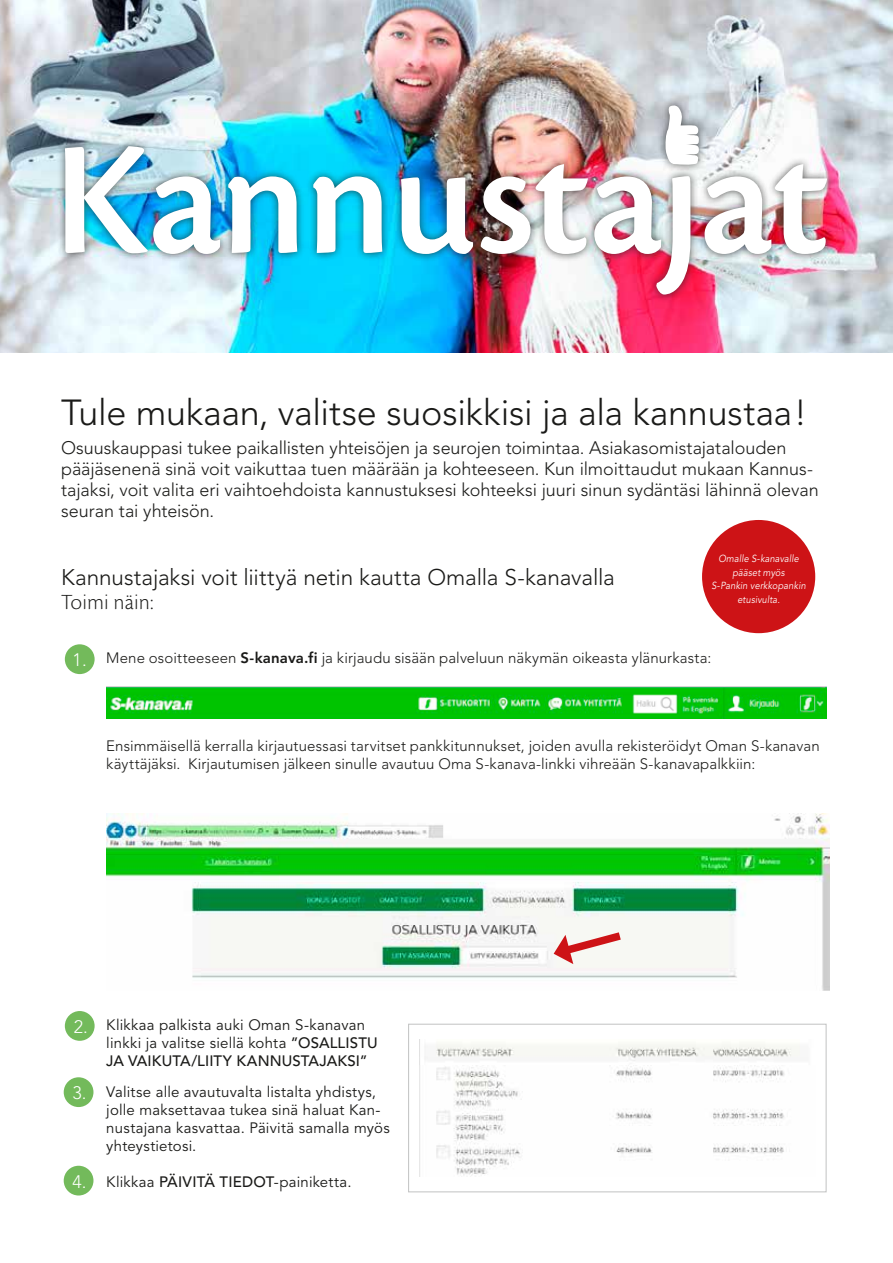
<style>
.page{position:relative;width:893px;height:1263px;background:#fff}
.page>*{position:absolute;margin:0;border:0;box-sizing:border-box;transform-origin:0 0}
.t1{font:300 36px "Avenir LT Std";letter-spacing:-.005em;color:#1a1a18}
.t2{font:300 22.5px "Avenir LT Std";letter-spacing:-.005em;color:#1a1a18}
.t3{font:300 22.5px "Cronos For SOK";letter-spacing:.03em;color:#1a1a18}
.t4{font:300 18px/21px "Avenir LT Std";letter-spacing:-.005em;color:#1a1a18}
.t5{font:300 18px "Avenir LT Std";color:#fff}
.t6{font:300 15px/18px "Avenir LT Std";letter-spacing:.005em;color:#1a1a18}
.t7{font:15px/18px "Avenir LT Std";letter-spacing:.015em;color:#1a1a18}
.t8{font:italic 10.2px/13.6px "Avenir LT Std";letter-spacing:.015em;color:#fff;text-align:center;scale:.9 1}
.s1{font-weight:800}
.s2{font-weight:500}
</style>
<div class="page">
<img style="left:106px;top:813px;width:723px;height:177px">
<img style="left:0;top:0;width:893px;height:352px">
<div style="left:65px;top:644px;width:30px;height:30px;background:#73ba5b;border-radius:50%"></div>
<div style="left:65px;top:1011px;width:30px;height:30px;background:#73ba5b;border-radius:50%"></div>
<div style="left:64px;top:1077px;width:29px;height:30px;background:#73ba5b;border-radius:50%"></div>
<div style="left:64px;top:1166px;width:29px;height:29px;background:#73ba5b;border-radius:50%"></div>
<div style="left:702px;top:520px;width:113px;height:113px;background:#cd1316;border-radius:50%"></div>
<div style="left:56px;top:97px;width:779px;height:206px;background:#1a1a18;opacity:.75"></div>
<svg style="left:665px;top:103px;width:34px;height:43px"></svg>
<img style="left:65px;top:146px;width:762px;height:108px">
<img style="left:233px;top:267px;width:403px;height:42px">
<svg style="left:656px;top:176px;width:34px;height:119px"></svg>
<img style="left:106px;top:686px;width:720px;height:33px">
<div style="left:408px;top:1024px;width:419px;height:168px;border:1px solid #c5c6c6"></div>
<img style="left:419px;top:1039px;width:381px;height:137px">
<svg style="left:554px;top:927px;width:75px;height:37px"></svg>
<h1 class="t1" style="left:61px;top:391px;width:747px">Tule mukaan, valitse suosikkisi ja ala kannustaa!</h1>
<p class="t4" style="left:61px;top:438px;width:759px">Osuuskauppasi tukee paikallisten yhteisöjen ja seurojen toimintaa. Asiakasomistajatalouden pääjäsenenä sinä voit vaikuttaa tuen määrään ja kohteeseen. Kun ilmoittaudut mukaan Kannus&shy;tajaksi, voit valita eri vaihtoehdoista kannustuksesi kohteeksi juuri sinun sydäntäsi lähinnä olevan seuran tai yhteisön.</p>
<p class="t2" style="left:61px;top:564px;width:555px">Kannustajaksi voit liittyä netin kautta Omalla S-kanavalla</p>
<p class="t3" style="left:61px;top:591px;width:94px">Toimi näin:</p>
<p class="t8" style="left:711px;top:552px;width:106px">Omalle S-kanavalle pääset myös<br>S-Pankin verkkopankin etusivulta.</p>
<p class="t5" style="left:73px;top:649px;width:16px">1.</p>
<p class="t6" style="left:106px;top:649px;width:606px">Mene osoitteeseen <span class="s1">S-kanava.fi</span> ja kirjaudu sisään palveluun näkymän oikeasta ylänurkasta:</p>
<p class="t6" style="left:106px;top:737px;width:715px">Ensimmäisellä kerralla kirjautuessasi tarvitset pankkitunnukset, joiden avulla rekisteröidyt Oman S-kanavan käyttäjäksi. Kirjautumisen jälkeen sinulle avautuu Oma S-kanava-linkki vihreään S-kanavapalkkiin:</p>
<p class="t5" style="left:74px;top:1016px;width:16px">2.</p>
<p class="t5" style="left:73px;top:1082px;width:16px">3.</p>
<p class="t5" style="left:73px;top:1171px;width:16px">4.</p>
<p class="t7" style="left:106px;top:1016px;width:273px">Klikkaa palkista auki Oman S-kanavan linkki ja valitse siellä kohta <span class="s2">”OSALLISTU<br>JA VAIKUTA/LIITY KANNUSTAJAKSI”</span></p>
<p class="t7" style="left:106px;top:1083px;width:285px">Valitse alle avautuvalta listalta yhdistys, jolle maksettavaa tukea sinä haluat Kan&shy;nustajana kasvattaa. Päivitä samalla myös yhteystietosi.</p>
<p class="t7" style="left:106px;top:1173px;width:247px">Klikkaa <span class="s2">PÄIVITÄ TIEDOT</span>-painiketta.</p>
</div>
